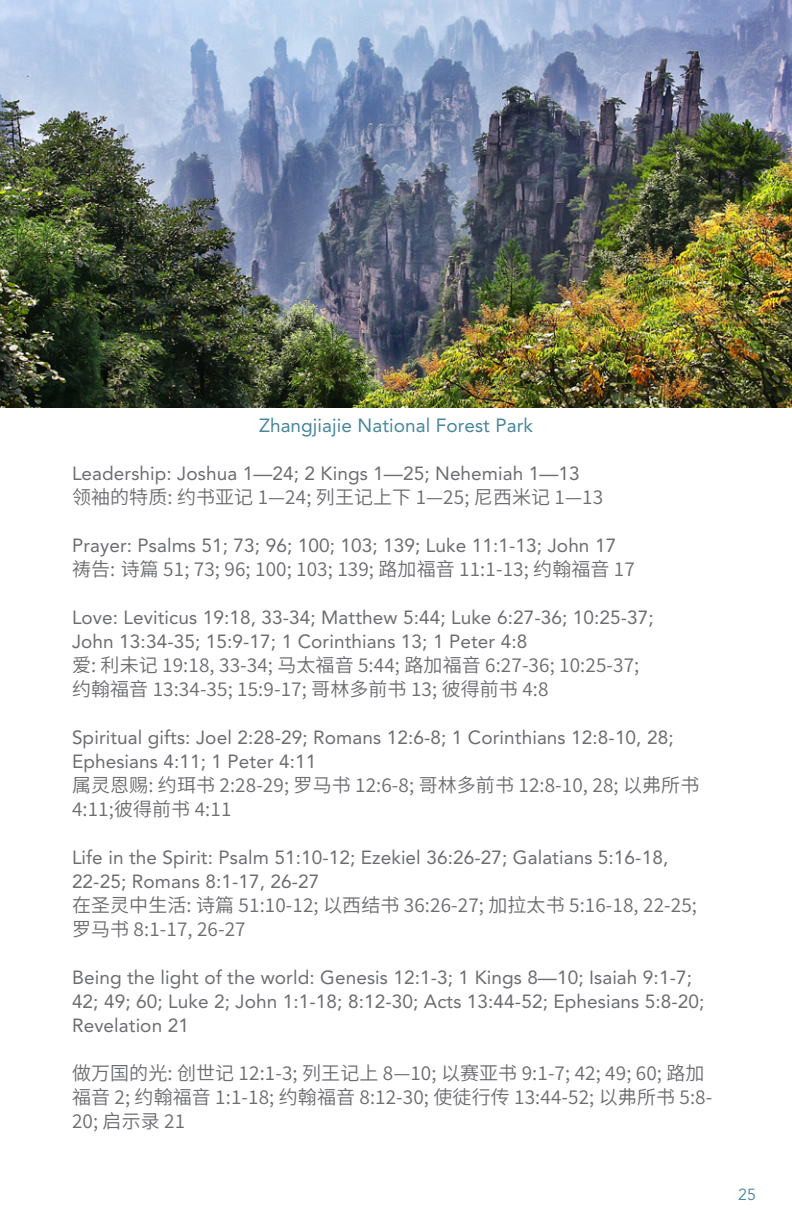
<style>
.page{position:relative;width:792px;height:1224px;background:#fff}
.page>*{position:absolute;margin:0;border:0;box-sizing:border-box;transform-origin:0 0}
.t1{font:19px/24px "Avenir";letter-spacing:.005em;color:#6c6d70}
.t2{font:19px/24px "Source Han Sans CN";letter-spacing:.005em;color:#6c6d70}
.t3{font:19px "Avenir";letter-spacing:.005em;color:#48869b}
.t4{font:16px "Avenir";color:#48869b}
</style>
<div class="page">
<img style="left:0;top:0;width:792px;height:408px">
<p class="t3" style="left:259px;top:414px;width:275px">Zhangjiajie National Forest Park</p>
<p class="t1" style="left:72px;top:462px;width:509px">Leadership: Joshua 1—24; 2 Kings 1—25; Nehemiah 1—13</p>
<p class="t2" style="left:72px;top:485px;width:533px">领袖的特质: 约书亚记 1—24; 列王记上下 1—25; 尼西米记 1—13</p>
<p class="t1" style="left:72px;top:534px;width:546px">Prayer: Psalms 51; 73; 96; 100; 103; 139; Luke 11:1-13; John 17</p>
<p class="t2" style="left:72px;top:557px;width:564px">祷告: 诗篇 51; 73; 96; 100; 103; 139; 路加福音 11:1-13; 约翰福音 17</p>
<p class="t1" style="left:72px;top:606px;width:583px">Love: Leviticus 19:18, 33-34; Matthew 5:44; Luke 6:27-36; 10:25-37;<br>John 13:34-35; 15:9-17; 1 Corinthians 13; 1 Peter 4:8</p>
<p class="t2" style="left:72px;top:653px;width:569px">爱: 利未记 19:18, 33-34; 马太福音 5:44; 路加福音 6:27-36; 10:25-37;约翰福音 13:34-35; 15:9-17; 哥林多前书 13; 彼得前书 4:8</p>
<p class="t1" style="left:72px;top:726px;width:603px">Spiritual gifts: Joel 2:28-29; Romans 12:6-8; 1 Corinthians 12:8-10, 28;<br>Ephesians 4:11; 1 Peter 4:11</p>
<p class="t2" style="left:72px;top:773px;width:629px">属灵恩赐: 约珥书 2:28-29; 罗马书 12:6-8; 哥林多前书 12:8-10, 28; 以弗所书<br>4:11;彼得前书 4:11</p>
<p class="t1" style="left:72px;top:846px;width:598px">Life in the Spirit: Psalm 51:10-12; Ezekiel 36:26-27; Galatians 5:16-18,<br>22-25; Romans 8:1-17, 26-27</p>
<p class="t2" style="left:72px;top:893px;width:627px">在圣灵中生活: 诗篇 51:10-12; 以西结书 36:26-27; 加拉太书 5:16-18, 22-25;罗马书 8:1-17, 26-27</p>
<p class="t1" style="left:72px;top:965px;width:634px">Being the light of the world: Genesis 12:1-3; 1 Kings 8—10; Isaiah 9:1-7;<br>42; 49; 60; Luke 2; John 1:1-18; 8:12-30; Acts 13:44-52; Ephesians 5:8-20;<br>Revelation 21</p>
<p class="t2" style="left:72px;top:1061px;width:642px">做万国的光: 创世记 12:1-3; 列王记上 8—10; 以赛亚书 9:1-7; 42; 49; 60; 路加福音 2; 约翰福音 1:1-18; 约翰福音 8:12-30; 使徒行传 13:44-52; 以弗所书 5:8-<br>20; 启示录 21</p>
<p class="t4" style="left:738px;top:1185px;width:19px">25</p>
</div>
